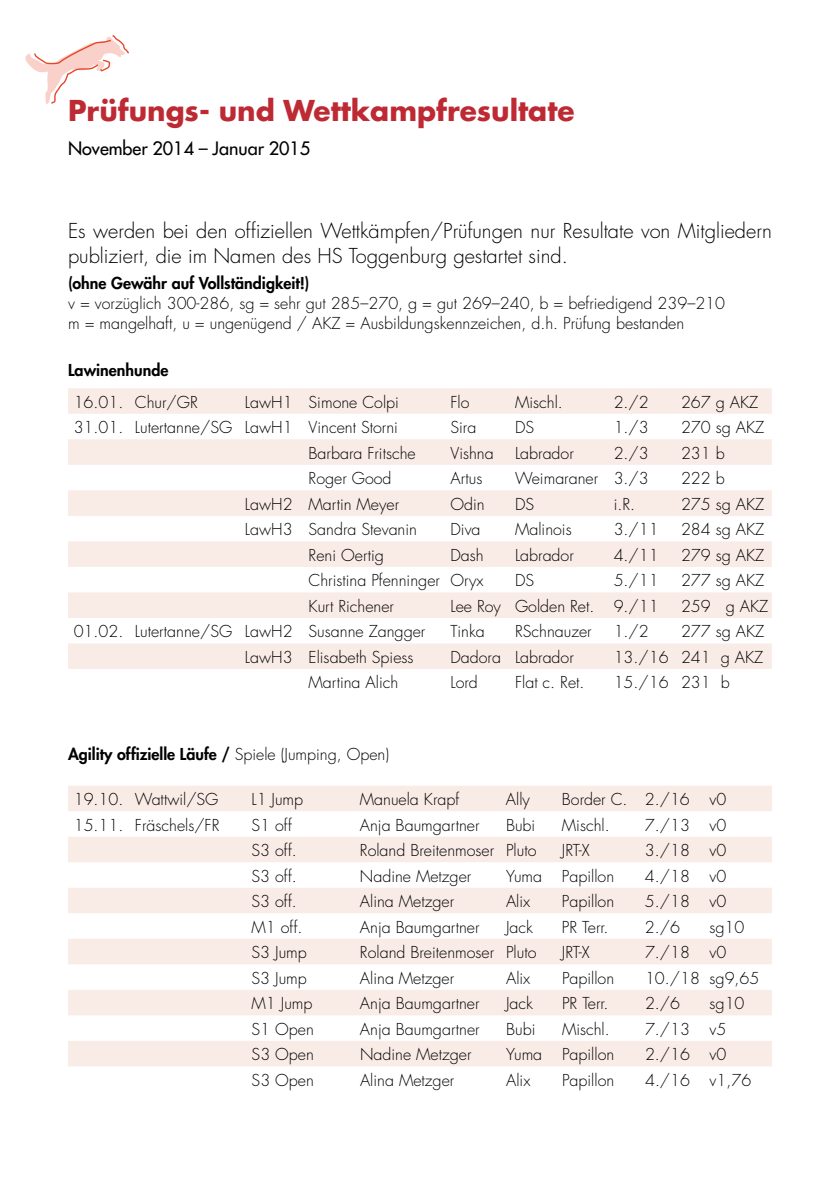
<style>
.page{position:relative;width:840px;height:1191px;background:#fff}
.page>*{position:absolute;margin:0;border:0;box-sizing:border-box;transform-origin:0 0}
.t1{font:700 28px "Futura Std";color:#bd2a33}
.t2{font:300 20px/25px "Futura Std";color:#000}
.t3{font:500 18px "Futura Std";color:#000}
.t4{font:300 16px/20px "Futura Std";color:#000}
.t5{font:800 16px "Futura Std";color:#000}
.s1{font-weight:300}
</style>
<div class="page">
<svg style="left:25px;top:35px;width:104px;height:69px"></svg>
<svg style="left:68px;top:388px;width:703px;height:281px;fill:#f9ebe6"></svg>
<svg style="left:68px;top:786px;width:703px;height:280px;fill:#f9ebe6"></svg>
<h1 class="t1" style="left:68px;top:92px;width:507px">Prüfungs- und Wettkampfresultate</h1>
<p class="t3" style="left:68px;top:137px;width:243px">November 2014 – Januar 2015</p>
<p class="t2" style="left:68px;top:219px;width:705px">Es werden bei den offiziellen Wettkämpfen/Prüfungen nur Resultate von Mitgliedern publiziert, die im Namen des HS Toggenburg gestartet sind.</p>
<p class="t5" style="left:68px;top:273px;width:243px">(ohne Gewähr auf Vollständigkeit!)</p>
<p class="t4" style="left:68px;top:293px;width:658px">v = vorzüglich 300-286, sg = sehr gut 285–270, g = gut 269–240, b = befriedigend 239–210 m = mangelhaft, u = ungenügend / AKZ = Ausbildungskennzeichen, d.h. Prüfung bestanden</p>
<p class="t5" style="left:68px;top:360px;width:102px">Lawinenhunde</p>
<p class="t4" style="left:74px;top:392px;width:125px">16.01. Chur/GR</p>
<p class="t4" style="left:245px;top:392px;width:155px">LawH1 Simone Colpi</p>
<p class="t4" style="left:450px;top:392px;width:21px">Flo</p>
<p class="t4" style="left:514px;top:392px;width:49px">Mischl.</p>
<p class="t4" style="left:613px;top:392px;width:37px">2./2</p>
<p class="t4" style="left:680px;top:392px;width:79px">267 g AKZ</p>
<p class="t4" style="left:74px;top:418px;width:325px">31.01. Lutertanne/SG LawH1 Vincent Storni</p>
<p class="t4" style="left:450px;top:418px;width:27px">Sira</p>
<p class="t4" style="left:514px;top:418px;width:21px">DS</p>
<p class="t4" style="left:613px;top:418px;width:37px">1./3</p>
<p class="t4" style="left:680px;top:418px;width:85px">270 sg AKZ</p>
<p class="t4" style="left:308px;top:443px;width:109px">Barbara Fritsche</p>
<p class="t4" style="left:450px;top:443px;width:45px">Vishna</p>
<p class="t4" style="left:514px;top:443px;width:60px">Labrador</p>
<p class="t4" style="left:613px;top:443px;width:37px">2./3</p>
<p class="t4" style="left:680px;top:443px;width:45px">231 b</p>
<p class="t4" style="left:308px;top:469px;width:84px">Roger Good</p>
<p class="t4" style="left:450px;top:469px;width:33px">Artus</p>
<p class="t4" style="left:514px;top:469px;width:135px">Weimaraner 3./3</p>
<p class="t4" style="left:680px;top:469px;width:45px">222 b</p>
<p class="t4" style="left:245px;top:494px;width:155px">LawH2 Martin Meyer</p>
<p class="t4" style="left:450px;top:494px;width:36px">Odin</p>
<p class="t4" style="left:514px;top:494px;width:21px">DS</p>
<p class="t4" style="left:613px;top:494px;width:23px">i.R.</p>
<p class="t4" style="left:680px;top:494px;width:85px">275 sg AKZ</p>
<p class="t4" style="left:245px;top:520px;width:173px">LawH3 Sandra Stevanin</p>
<p class="t4" style="left:450px;top:520px;width:32px">Diva</p>
<p class="t4" style="left:514px;top:520px;width:58px">Malinois</p>
<p class="t4" style="left:613px;top:520px;width:46px">3./11</p>
<p class="t4" style="left:680px;top:520px;width:85px">284 sg AKZ</p>
<p class="t4" style="left:308px;top:545px;width:77px">Reni Oertig</p>
<p class="t4" style="left:450px;top:545px;width:35px">Dash</p>
<p class="t4" style="left:514px;top:545px;width:60px">Labrador</p>
<p class="t4" style="left:613px;top:545px;width:46px">4./11</p>
<p class="t4" style="left:680px;top:545px;width:85px">279 sg AKZ</p>
<p class="t4" style="left:308px;top:571px;width:176px">Christina Pfenninger Oryx</p>
<p class="t4" style="left:514px;top:571px;width:21px">DS</p>
<p class="t4" style="left:613px;top:571px;width:46px">5./11</p>
<p class="t4" style="left:680px;top:571px;width:85px">277 sg AKZ</p>
<p class="t4" style="left:308px;top:596px;width:87px">Kurt Richener</p>
<p class="t4" style="left:450px;top:596px;width:209px">Lee Roy Golden Ret. 9./11</p>
<p class="t4" style="left:680px;top:596px;width:89px">259 g AKZ</p>
<p class="t4" style="left:74px;top:622px;width:353px">01.02. Lutertanne/SG LawH2 Susanne Zangger</p>
<p class="t4" style="left:450px;top:622px;width:36px">Tinka</p>
<p class="t4" style="left:514px;top:622px;width:78px">RSchnauzer</p>
<p class="t4" style="left:613px;top:622px;width:37px">1./2</p>
<p class="t4" style="left:680px;top:622px;width:85px">277 sg AKZ</p>
<p class="t4" style="left:245px;top:647px;width:170px">LawH3 Elisabeth Spiess</p>
<p class="t4" style="left:450px;top:647px;width:125px">Dadora Labrador</p>
<p class="t4" style="left:613px;top:647px;width:151px">13./16 241 g AKZ</p>
<p class="t4" style="left:308px;top:673px;width:91px">Martina Alich</p>
<p class="t4" style="left:450px;top:673px;width:29px">Lord</p>
<p class="t4" style="left:514px;top:673px;width:71px">Flat c. Ret.</p>
<p class="t4" style="left:613px;top:673px;width:117px">15./16 231 b</p>
<p class="t5" style="left:68px;top:744px;width:322px">Agility offizielle Läufe / <span class="s1">Spiele (Jumping, Open)</span></p>
<p class="t4" style="left:74px;top:789px;width:146px">19.10. Wattwil/SG</p>
<p class="t4" style="left:251px;top:789px;width:53px">L1 Jump</p>
<p class="t4" style="left:359px;top:789px;width:101px">Manuela Krapf</p>
<p class="t4" style="left:505px;top:789px;width:25px">Ally</p>
<p class="t4" style="left:561px;top:789px;width:166px">Border C. 2./16 v0</p>
<p class="t4" style="left:74px;top:815px;width:147px">15.11. Fräschels/FR</p>
<p class="t4" style="left:251px;top:815px;width:42px">S1 off</p>
<p class="t4" style="left:359px;top:815px;width:121px">Anja Baumgartner</p>
<p class="t4" style="left:505px;top:815px;width:31px">Bubi</p>
<p class="t4" style="left:561px;top:815px;width:49px">Mischl.</p>
<p class="t4" style="left:644px;top:815px;width:83px">7./13 v0</p>
<p class="t4" style="left:251px;top:840px;width:47px">S3 off.</p>
<p class="t4" style="left:359px;top:840px;width:178px">Roland Breitenmoser Pluto</p>
<p class="t4" style="left:561px;top:840px;width:29px">JRT-X</p>
<p class="t4" style="left:644px;top:840px;width:83px">3./18 v0</p>
<p class="t4" style="left:251px;top:866px;width:47px">S3 off.</p>
<p class="t4" style="left:359px;top:866px;width:113px">Nadine Metzger</p>
<p class="t4" style="left:505px;top:866px;width:110px">Yuma Papillon</p>
<p class="t4" style="left:644px;top:866px;width:83px">4./18 v0</p>
<p class="t4" style="left:251px;top:891px;width:47px">S3 off.</p>
<p class="t4" style="left:360px;top:891px;width:96px">Alina Metzger</p>
<p class="t4" style="left:505px;top:891px;width:26px">Alix</p>
<p class="t4" style="left:561px;top:891px;width:54px">Papillon</p>
<p class="t4" style="left:644px;top:891px;width:83px">5./18 v0</p>
<p class="t4" style="left:251px;top:917px;width:52px">M1 off.</p>
<p class="t4" style="left:360px;top:917px;width:121px">Anja Baumgartner</p>
<p class="t4" style="left:506px;top:917px;width:28px">Jack</p>
<p class="t4" style="left:561px;top:917px;width:48px">PR Terr.</p>
<p class="t4" style="left:644px;top:917px;width:37px">2./6</p>
<p class="t4" style="left:709px;top:917px;width:36px">sg10</p>
<p class="t4" style="left:251px;top:942px;width:57px">S3 Jump</p>
<p class="t4" style="left:360px;top:942px;width:178px">Roland Breitenmoser Pluto</p>
<p class="t4" style="left:561px;top:942px;width:29px">JRT-X</p>
<p class="t4" style="left:644px;top:942px;width:83px">7./18 v0</p>
<p class="t4" style="left:251px;top:968px;width:57px">S3 Jump</p>
<p class="t4" style="left:360px;top:968px;width:96px">Alina Metzger</p>
<p class="t4" style="left:506px;top:968px;width:26px">Alix</p>
<p class="t4" style="left:561px;top:968px;width:54px">Papillon</p>
<p class="t4" style="left:644px;top:968px;width:116px">10./18 sg9,65</p>
<p class="t4" style="left:251px;top:993px;width:62px">M1 Jump</p>
<p class="t4" style="left:360px;top:993px;width:121px">Anja Baumgartner</p>
<p class="t4" style="left:506px;top:993px;width:28px">Jack</p>
<p class="t4" style="left:561px;top:993px;width:48px">PR Terr.</p>
<p class="t4" style="left:644px;top:993px;width:37px">2./6</p>
<p class="t4" style="left:709px;top:993px;width:36px">sg10</p>
<p class="t4" style="left:251px;top:1019px;width:64px">S1 Open</p>
<p class="t4" style="left:360px;top:1019px;width:121px">Anja Baumgartner</p>
<p class="t4" style="left:506px;top:1019px;width:31px">Bubi</p>
<p class="t4" style="left:561px;top:1019px;width:49px">Mischl.</p>
<p class="t4" style="left:644px;top:1019px;width:83px">7./13 v5</p>
<p class="t4" style="left:251px;top:1044px;width:64px">S3 Open</p>
<p class="t4" style="left:360px;top:1044px;width:113px">Nadine Metzger</p>
<p class="t4" style="left:506px;top:1044px;width:110px">Yuma Papillon</p>
<p class="t4" style="left:644px;top:1044px;width:83px">2./16 v0</p>
<p class="t4" style="left:251px;top:1070px;width:64px">S3 Open</p>
<p class="t4" style="left:360px;top:1070px;width:96px">Alina Metzger</p>
<p class="t4" style="left:506px;top:1070px;width:26px">Alix</p>
<p class="t4" style="left:561px;top:1070px;width:54px">Papillon</p>
<p class="t4" style="left:644px;top:1070px;width:108px">4./16 v1,76</p>
</div>
